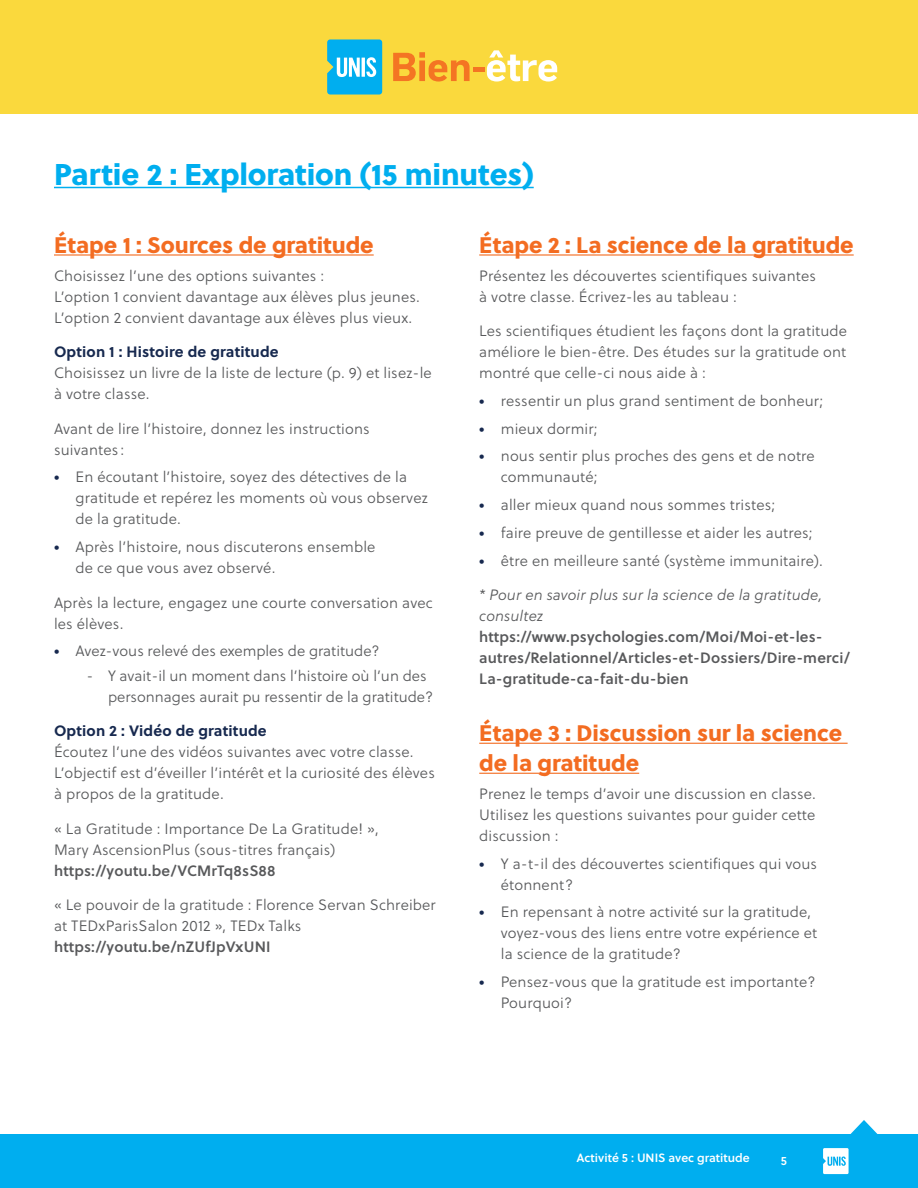
<style>
.page{position:relative;width:918px;height:1188px;background:#fff}
.page>*{position:absolute;margin:0;border:0;box-sizing:border-box;transform-origin:0 0}
.t1{font:30px "Soleil Xb";letter-spacing:-.005em;color:#00aeef}
.t2{font:22.5px/30px "Soleil Xb";letter-spacing:-.005em;color:#f36c21}
.t3{font:15px/21px "Soleil Lt";letter-spacing:.01em;color:#58595b}
.t4{font:15px/21px "Soleil Sb";letter-spacing:.01em;color:#58595b}
.t5{font:italic 15px/21px "Soleil Lt";letter-spacing:.01em;color:#58595b}
.t6{font:700 15px "Soleil";letter-spacing:.01em;color:#17294f}
.t7{font:12px "Soleil Sb";color:#fff}
.s1{font-family:"Soleil";font-weight:700;color:#17294f}
</style>
<div class="page">
<div style="left:0;top:1134px;width:918px;height:54px;background:#00aeef"></div>
<div style="left:0;top:0;width:918px;height:114px;background:#fad93d"></div>
<svg style="left:850px;top:1120px;width:28px;height:14px"></svg>
<svg style="left:823px;top:1148px;width:26px;height:26px"></svg>
<svg style="left:327px;top:39px;width:55px;height:56px;background:#2ebbeb"></svg>
<svg style="left:393px;top:52px;width:77px;height:30px"></svg>
<div style="left:473px;top:67px;width:11px;height:5px;background:#f47523"></div>
<svg style="left:487px;top:50px;width:70px;height:32px"></svg>
<hr style="left:54px;top:187px;width:480px;height:1px;background:#00aeef">
<hr style="left:54px;top:254px;width:320px;height:2px;background:#f36c21">
<hr style="left:479px;top:254px;width:375px;height:2px;background:#f36c21">
<hr style="left:479px;top:743px;width:369px;height:1px;background:#f36c21">
<hr style="left:479px;top:773px;width:160px;height:1px;background:#f36c21">
<h1 class="t1" style="left:54px;top:150px;width:481px">Partie 2 : Exploration (15 minutes)</h1>
<h2 class="t2" style="left:54px;top:228px;width:321px">Étape 1 : Sources de gratitude</h2>
<p class="t3" style="left:54px;top:265px;width:367px">Choisissez l’une des options suivantes :<br>L’option 1 convient davantage aux élèves plus jeunes.<br>L’option 2 convient davantage aux élèves plus vieux.</p>
<p class="t6" style="left:54px;top:340px;width:226px">Option 1 : Histoire de gratitude</p>
<p class="t3" style="left:54px;top:362px;width:379px">Choisissez un livre de la liste de lecture (p. 9) et lisez-le à votre classe.</p>
<p class="t3" style="left:54px;top:418px;width:317px">Avant de lire l’histoire, donnez les instructions suivantes :</p>
<p class="t3" style="left:76px;top:466px;width:354px;text-indent:-22px"><span class="s1">•</span> En écoutant l’histoire, soyez des détectives de la gratitude et repérez les moments où vous observez de la gratitude.</p>
<p class="t3" style="left:76px;top:536px;width:301px;text-indent:-22px"><span class="s1">•</span> Après l’histoire, nous discuterons ensemble de ce que vous avez observé.</p>
<p class="t3" style="left:54px;top:592px;width:380px">Après la lecture, engagez une courte conversation avec les élèves.</p>
<p class="t3" style="left:54px;top:640px;width:327px"><span class="s1">•</span> Avez-vous relevé des exemples de gratitude?</p>
<p class="t3" style="left:108px;top:665px;width:327px;text-indent:-22px">- Y avait-il un moment dans l’histoire où l’un des personnages aurait pu ressentir de la gratitude?</p>
<p class="t6" style="left:54px;top:719px;width:214px">Option 2 : Vidéo de gratitude</p>
<p class="t3" style="left:54px;top:741px;width:382px">Écoutez l’une des vidéos suivantes avec votre classe.<br>L’objectif est d’éveiller l’intérêt et la curiosité des élèves à propos de la gratitude.</p>
<p class="t3" style="left:54px;top:818px;width:326px">« La Gratitude : Importance De La Gratitude! »,<br>Mary AscensionPlus (sous-titres français)</p>
<p class="t4" style="left:54px;top:859px;width:223px">https://youtu.be/VCMrTq8sS88</p>
<p class="t3" style="left:54px;top:894px;width:383px">« Le pouvoir de la gratitude : Florence Servan Schreiber at TEDxParisSalon 2012 », TEDx Talks</p>
<p class="t4" style="left:54px;top:936px;width:218px">https://youtu.be/nZUfJpVxUNI</p>
<h2 class="t2" style="left:479px;top:228px;width:376px">Étape 2 : La science de la gratitude</h2>
<p class="t3" style="left:479px;top:265px;width:338px">Présentez les découvertes scientifiques suivantes à votre classe. Écrivez-les au tableau :</p>
<p class="t3" style="left:479px;top:320px;width:369px;text-align:justify">Les scientifiques étudient les façons dont la gratitude améliore le bien-être. Des études sur la gratitude ont montré que celle-ci nous aide à :</p>
<p class="t3" style="left:479px;top:390px;width:345px"><span class="s1">•</span> ressentir un plus grand sentiment de bonheur;</p>
<p class="t3" style="left:479px;top:418px;width:120px"><span class="s1">•</span> mieux dormir;</p>
<p class="t3" style="left:501px;top:445px;width:316px;text-indent:-22px"><span class="s1">•</span> nous sentir plus proches des gens et de notre communauté;</p>
<p class="t3" style="left:479px;top:494px;width:297px"><span class="s1">•</span> aller mieux quand nous sommes tristes;</p>
<p class="t3" style="left:479px;top:522px;width:335px"><span class="s1">•</span> faire preuve de gentillesse et aider les autres;</p>
<p class="t3" style="left:479px;top:550px;width:345px"><span class="s1">•</span> être en meilleure santé (système immunitaire).</p>
<p class="t5" style="left:479px;top:584px;width:344px">* Pour en savoir plus sur la science de la gratitude, consultez</p>
<p class="t4" style="left:479px;top:626px;width:372px">https://www.psychologies.com/Moi/Moi-et-les&shy;autres/Relationnel/Articles-et-Dossiers/Dire-merci/<br>La-gratitude-ca-fait-du-bien</p>
<h2 class="t2" style="left:479px;top:717px;width:364px">Étape 3 : Discussion sur la science de la gratitude</h2>
<p class="t3" style="left:479px;top:783px;width:338px;text-align:justify">Prenez le temps d’avoir une discussion en classe.<br>Utilisez les questions suivantes pour guider cette discussion :</p>
<p class="t3" style="left:501px;top:853px;width:318px;text-indent:-22px"><span class="s1">•</span> Y a-t-il des découvertes scientifiques qui vous étonnent?</p>
<p class="t3" style="left:501px;top:901px;width:318px;text-indent:-22px"><span class="s1">•</span> En repensant à notre activité sur la gratitude, voyez-vous des liens entre votre expérience et la science de la gratitude?</p>
<p class="t3" style="left:501px;top:971px;width:316px;text-indent:-22px"><span class="s1">•</span> Pensez-vous que la gratitude est importante?<br>Pourquoi?</p>
<p class="t7" style="left:576px;top:1149px;width:175px">Activité 5 : UNIS avec gratitude</p>
<p class="t7" style="left:781px;top:1151px;width:8px">5</p>
</div>
